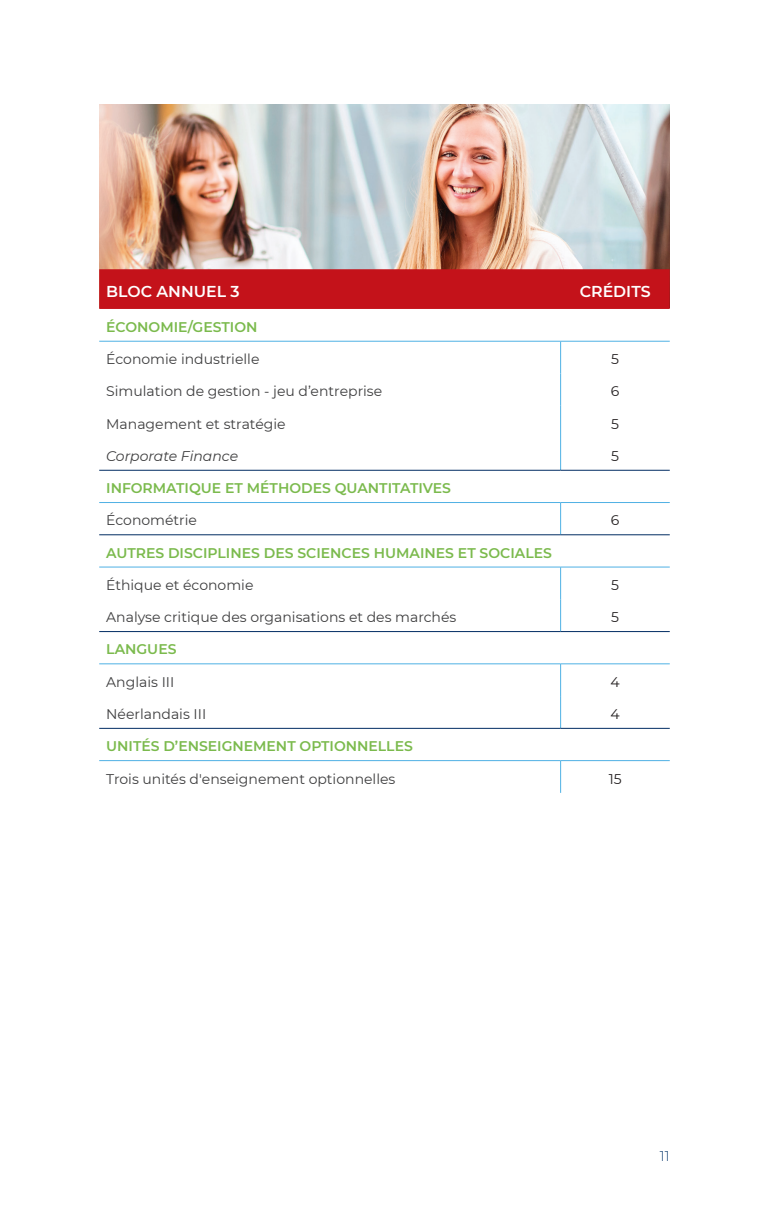
<style>
.page{position:relative;width:769px;height:1216px;background:#fff}
.page>*{position:absolute;margin:0;border:0;box-sizing:border-box;transform-origin:0 0}
.t1{font:600 15.75px "Montserrat";color:#fff}
.t2{font:14px "Montserrat";color:#3e3e3f}
.t3{font:600 14px "Montserrat";color:#7bba4d}
.t4{font:italic 14px "Montserrat";color:#3e3e3f}
.t5{font:14px "Montserrat";color:#231f20}
.t6{font:300 14px "Montserrat";color:#0a396d}
</style>
<div class="page">
<img style="left:99px;top:104px;width:571px;height:165px">
<div style="left:99px;top:269px;width:571px;height:40px;background:#c4121a"></div>
<hr style="left:560px;top:341px;width:1px;height:32px;background:#4fb1e4">
<hr style="left:560px;top:406px;width:1px;height:32px;background:#4fb1e4">
<hr style="left:560px;top:438px;width:1px;height:32px;background:#4fb1e4">
<hr style="left:560px;top:502px;width:1px;height:32px;background:#4fb1e4">
<hr style="left:560px;top:567px;width:1px;height:32px;background:#4fb1e4">
<hr style="left:560px;top:599px;width:1px;height:32px;background:#4fb1e4">
<hr style="left:560px;top:664px;width:1px;height:32px;background:#4fb1e4">
<hr style="left:560px;top:696px;width:1px;height:32px;background:#4fb1e4">
<hr style="left:560px;top:760px;width:1px;height:32px;background:#4fb1e4">
<hr style="left:99px;top:341px;width:462px;height:1px;background:#4fb1e4">
<hr style="left:561px;top:341px;width:109px;height:1px;background:#4fb1e4">
<hr style="left:99px;top:502px;width:462px;height:1px;background:#4fb1e4">
<hr style="left:561px;top:502px;width:109px;height:1px;background:#4fb1e4">
<hr style="left:99px;top:566px;width:462px;height:1px;background:#4fb1e4">
<hr style="left:561px;top:566px;width:109px;height:1px;background:#4fb1e4">
<hr style="left:99px;top:663px;width:462px;height:1px;background:#4fb1e4">
<hr style="left:561px;top:663px;width:109px;height:1px;background:#4fb1e4">
<hr style="left:99px;top:760px;width:462px;height:1px;background:#4fb1e4">
<hr style="left:561px;top:760px;width:109px;height:1px;background:#4fb1e4">
<hr style="left:99px;top:470px;width:462px;height:1px;background:#002c62">
<hr style="left:561px;top:470px;width:109px;height:1px;background:#002c62">
<hr style="left:99px;top:534px;width:462px;height:1px;background:#002c62">
<hr style="left:561px;top:534px;width:109px;height:1px;background:#002c62">
<hr style="left:99px;top:631px;width:462px;height:1px;background:#002c62">
<hr style="left:561px;top:631px;width:109px;height:1px;background:#002c62">
<hr style="left:99px;top:728px;width:462px;height:1px;background:#002c62">
<hr style="left:561px;top:728px;width:109px;height:1px;background:#002c62">
<hr style="left:560px;top:373px;width:1px;height:33px;background:#4fb1e4">
<p class="t1" style="left:106px;top:280px;width:135px">BLOC ANNUEL 3</p>
<p class="t1" style="left:580px;top:280px;width:72px">CRÉDITS</p>
<p class="t3" style="left:106px;top:317px;width:153px">ÉCONOMIE/GESTION</p>
<p class="t2" style="left:106px;top:349px;width:155px">Économie industrielle</p>
<p class="t5" style="left:611px;top:349px;width:9px">5</p>
<p class="t2" style="left:106px;top:382px;width:277px">Simulation de gestion - jeu d’entreprise</p>
<p class="t5" style="left:611px;top:382px;width:10px">6</p>
<p class="t2" style="left:106px;top:414px;width:181px">Management et stratégie</p>
<p class="t5" style="left:611px;top:414px;width:9px">5</p>
<p class="t4" style="left:106px;top:446px;width:133px">Corporate Finance</p>
<p class="t5" style="left:611px;top:446px;width:9px">5</p>
<p class="t3" style="left:106px;top:478px;width:346px">INFORMATIQUE ET MÉTHODES QUANTITATIVES</p>
<p class="t2" style="left:106px;top:511px;width:92px">Économétrie</p>
<p class="t5" style="left:611px;top:511px;width:10px">6</p>
<p class="t3" style="left:106px;top:542px;width:447px">AUTRES DISCIPLINES DES SCIENCES HUMAINES ET SOCIALES</p>
<p class="t2" style="left:106px;top:575px;width:149px">Éthique et économie</p>
<p class="t5" style="left:611px;top:575px;width:9px">5</p>
<p class="t2" style="left:106px;top:607px;width:352px">Analyse critique des organisations et des marchés</p>
<p class="t5" style="left:611px;top:607px;width:9px">5</p>
<p class="t3" style="left:106px;top:639px;width:72px">LANGUES</p>
<p class="t2" style="left:106px;top:672px;width:70px">Anglais III</p>
<p class="t5" style="left:610px;top:672px;width:11px">4</p>
<p class="t2" style="left:106px;top:704px;width:102px">Néerlandais III</p>
<p class="t5" style="left:610px;top:704px;width:11px">4</p>
<p class="t3" style="left:106px;top:736px;width:308px">UNITÉS D’ENSEIGNEMENT OPTIONNELLES</p>
<p class="t2" style="left:106px;top:768px;width:291px">Trois unités d'enseignement optionnelles</p>
<p class="t5" style="left:609px;top:768px;width:14px">15</p>
<p class="t6" style="left:660px;top:1146px;width:11px">11</p>
</div>
